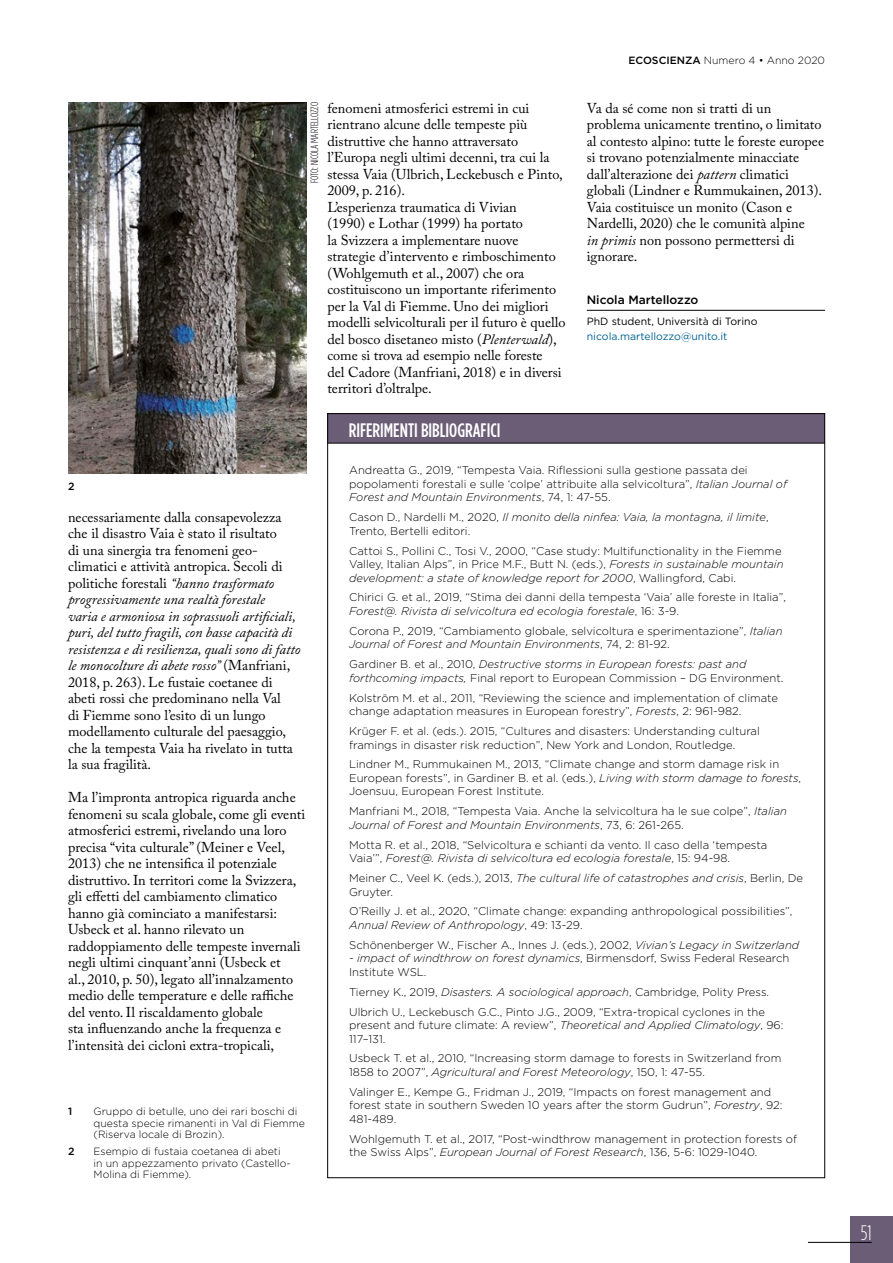
<style>
.page{position:relative;width:893px;height:1263px;background:#fff}
.page>*{position:absolute;margin:0;border:0;box-sizing:border-box;transform-origin:0 0}
.t1{font:300 condensed 21px "Gotham HTF";color:#fff}
.t2{font:500 condensed 19.5px "Gotham HTF";color:#fff}
.t3{font:14.25px/16.5px "Adobe Caslon Pro";color:#000}
.t4{font:500 12px "Gotham HTF";color:#000}
.t5{font:300 11.25px/13.5px "Gotham HTF";color:#000}
.t6{font:300 10.5px/11.2px "Gotham HTF";color:#000}
.t7{font:10.5px "Gotham HTF";color:#000}
.t8{font:10.5px "Gotham HTF";color:#006293}
.t9{font:300 condensed 10.5px "Gotham HTF";letter-spacing:-.005em;color:#000}
.t10{font:500 10.5px "Gotham HTF";color:#000}
.s1{font-weight:500}
.s2{font-style:italic}
</style>
<div class="page">
<div style="left:850px;top:1216px;width:43px;height:47px;background:#6b5d76"></div>
<hr style="left:808px;top:1242px;width:64px;height:1px;background:#000">
<img style="left:68px;top:102px;width:238px;height:371px">
<div style="left:327px;top:413px;width:498px;height:30px;background:#6b5d76"></div>
<hr style="left:327px;top:443px;width:498px;height:1px;background:#000">
<hr style="left:587px;top:310px;width:238px;height:1px;background:#000">
<p class="t6" style="left:628px;top:55px;width:198px"><span class="s1">ECOSCIENZA</span> Numero 4 • Anno 2020</p>
<p class="t9" style="left:309px;top:183px;width:82px;rotate:-90deg">FOTO: NICOLA MARTELLOZZO</p>
<p class="t3" style="left:327px;top:99px;width:240px">fenomeni atmosferici estremi in cui rientrano alcune delle tempeste più distruttive che hanno attraversato l’Europa negli ultimi decenni, tra cui la stessa Vaia (Ulbrich, Leckebusch e Pinto, 2009, p. 216).<br>L’esperienza traumatica di Vivian<br>(1990) e Lothar (1999) ha portato<br>la Svizzera a implementare nuove strategie d’intervento e rimboschimento (Wohlgemuth et al., 2007) che ora costituiscono un importante riferimento per la Val di Fiemme. Uno dei migliori modelli selvicolturali per il futuro è quello del bosco disetaneo misto (<span class="s2">Plenterwald</span>), come si trova ad esempio nelle foreste<br>del Cadore (Manfriani, 2018) e in diversi territori d’oltralpe.</p>
<p class="t3" style="left:587px;top:99px;width:239px">Va da sé come non si tratti di un problema unicamente trentino, o limitato al contesto alpino: tutte le foreste europee si trovano potenzialmente minacciate dall’alterazione dei <span class="s2">pattern</span> climatici globali (Lindner e Rummukainen, 2013).<br>Vaia costituisce un monito (Cason e Nardelli, 2020) che le comunità alpine<br><span class="s2">in primis</span> non possono permettersi di ignorare.</p>
<p class="t4" style="left:587px;top:293px;width:113px">Nicola Martellozzo</p>
<p class="t7" style="left:587px;top:316px;width:172px">PhD student, Università di Torino</p>
<p class="t8" style="left:587px;top:331px;width:142px">nicola.martellozzo@unito.it</p>
<h2 class="t2" style="left:349px;top:419px;width:153px">RIFERIMENTI BIBLIOGRAFICI</h2>
<p class="t10" style="left:68px;top:481px;width:8px">2</p>
<p class="t3" style="left:68px;top:508px;width:234px">necessariamente dalla consapevolezza che il disastro Vaia è stato il risultato<br>di una sinergia tra fenomeni geo&shy;climatici e attività antropica. Secoli di politiche forestali <span class="s2">“hanno trasformato progressivamente una realtà forestale<br>varia e armoniosa in soprassuoli artificiali, puri, del tutto fragili, con basse capacità di resistenza e di resilienza, quali sono di fatto le monocolture di abete rosso”</span> (Manfriani, 2018, p. 263). Le fustaie coetanee di abeti rossi che predominano nella Val<br>di Fiemme sono l’esito di un lungo modellamento culturale del paesaggio, che la tempesta Vaia ha rivelato in tutta la sua fragilità.</p>
<p class="t3" style="left:68px;top:789px;width:239px">Ma l’impronta antropica riguarda anche fenomeni su scala globale, come gli eventi atmosferici estremi, rivelando una loro precisa “vita culturale” (Meiner e Veel, 2013) che ne intensifica il potenziale distruttivo. In territori come la Svizzera, gli effetti del cambiamento climatico hanno già cominciato a manifestarsi:<br>Usbeck et al. hanno rilevato un raddoppiamento delle tempeste invernali negli ultimi cinquant’anni (Usbeck et<br>al., 2010, p. 50), legato all’innalzamento medio delle temperature e delle raffiche del vento. Il riscaldamento globale<br>sta influenzando anche la frequenza e l’intensità dei cicloni extra-tropicali,</p>
<p class="t10" style="left:68px;top:1105px;width:6px">1</p>
<p class="t6" style="left:94px;top:1106px;width:213px">Gruppo di betulle, uno dei rari boschi di questa specie rimanenti in Val di Fiemme (Riserva locale di Brozin).</p>
<p class="t10" style="left:68px;top:1146px;width:8px">2</p>
<p class="t6" style="left:94px;top:1146px;width:199px">Esempio di fustaia coetanea di abeti in un appezzamento privato (Castello-<br>Molina di Fiemme).</p>
<p class="t5" style="left:349px;top:463px;width:439px">Andreatta G., 2019, “Tempesta Vaia. Riflessioni sulla gestione passata dei popolamenti forestali e sulle ‘colpe’ attribuite alla selvicoltura”, <span class="s2">Italian Journal of<br>Forest and Mountain Environments</span>, 74, 1: 47-55.</p>
<p class="t5" style="left:349px;top:510px;width:421px">Cason D., Nardelli M., 2020, <span class="s2">Il monito della ninfea: Vaia, la montagna, il limite</span>,<br>Trento, Bertelli editori.</p>
<p class="t5" style="left:349px;top:544px;width:436px">Cattoi S., Pollini C., Tosi V., 2000, “Case study: Multifunctionality in the Fiemme<br>Valley, Italian Alps”, in Price M.F., Butt N. (eds.), <span class="s2">Forests in sustainable mountain development: a state of knowledge report for 2000</span>, Wallingford, Cabi.</p>
<p class="t5" style="left:349px;top:591px;width:438px">Chirici G. et al., 2019, “Stima dei danni della tempesta ‘Vaia’ alle foreste in Italia”,<br><span class="s2">Forest@. Rivista di selvicoltura ed ecologia forestale</span>, 16: 3-9.</p>
<p class="t5" style="left:349px;top:624px;width:435px">Corona P., 2019, “Cambiamento globale, selvicoltura e sperimentazione”, <span class="s2">Italian<br>Journal of Forest and Mountain Environments</span>, 74, 2: 81-92.</p>
<p class="t5" style="left:349px;top:657px;width:436px">Gardiner B. et al., 2010, <span class="s2">Destructive storms in European forests: past and forthcoming impacts,</span> Final report to European Commission – DG Environment.</p>
<p class="t5" style="left:349px;top:691px;width:431px">Kolström M. et al., 2011, “Reviewing the science and implementation of climate change adaptation measures in European forestry”, <span class="s2">Forests</span>, 2: 961-982.</p>
<p class="t5" style="left:349px;top:724px;width:412px">Krüger F. et al. (eds.). 2015, “Cultures and disasters: Understanding cultural framings in disaster risk reduction”, New York and London, Routledge.</p>
<p class="t5" style="left:349px;top:757px;width:453px">Lindner M., Rummukainen M., 2013, “Climate change and storm damage risk in<br>European forests”, in Gardiner B. et al. (eds.), <span class="s2">Living with storm damage to forests</span>,<br>Joensuu, European Forest Institute.</p>
<p class="t5" style="left:349px;top:804px;width:439px">Manfriani M., 2018, “Tempesta Vaia. Anche la selvicoltura ha le sue colpe”, <span class="s2">Italian<br>Journal of Forest and Mountain Environments</span>, 73, 6: 261-265.</p>
<p class="t5" style="left:349px;top:838px;width:420px">Motta R. et al., 2018, “Selvicoltura e schianti da vento. Il caso della ‘tempesta<br>Vaia’”, <span class="s2">Forest@. Rivista di selvicoltura ed ecologia forestale</span>, 15: 94-98.</p>
<p class="t5" style="left:349px;top:871px;width:455px">Meiner C., Veel K. (eds.), 2013, <span class="s2">The cultural life of catastrophes and crisis</span>, Berlin, De<br>Gruyter.</p>
<p class="t5" style="left:349px;top:904px;width:445px">O’Reilly J. et al., 2020, “Climate change: expanding anthropological possibilities”,<br><span class="s2">Annual Review of Anthropology</span>, 49: 13-29.</p>
<p class="t5" style="left:349px;top:938px;width:452px">Schönenberger W., Fischer A., Innes J. (eds.), 2002, <span class="s2">Vivian’s Legacy in Switzerland</span></p>
<p class="t5" style="left:349px;top:951px;width:442px"><span class="s2">- impact of windthrow on forest dynamics</span>, Birmensdorf, Swiss Federal Research<br>Institute WSL.</p>
<p class="t5" style="left:349px;top:982px;width:422px;line-height:20px">Tierney K., 2019, <span class="s2">Disasters. A sociological approach</span>, Cambridge, Polity Press.<br>Ulbrich U., Leckebusch G.C., Pinto J.G., 2009, “Extra-tropical cyclones in the</p>
<p class="t5" style="left:349px;top:1018px;width:436px">present and future climate: A review”, <span class="s2">Theoretical and Applied Climatology</span>, 96:<br>117–131.</p>
<p class="t5" style="left:349px;top:1051px;width:434px">Usbeck T. et al., 2010, “Increasing storm damage to forests in Switzerland from<br>1858 to 2007”, <span class="s2">Agricultural and Forest Meteorology</span>, 150, 1: 47-55.</p>
<p class="t5" style="left:349px;top:1085px;width:435px">Valinger E., Kempe G., Fridman J., 2019, “Impacts on forest management and forest state in southern Sweden 10 years after the storm Gudrun”, <span class="s2">Forestry</span>, 92:<br>481-489.</p>
<p class="t5" style="left:349px;top:1132px;width:449px">Wohlgemuth T. et al., 2017, “Post-windthrow management in protection forests of the Swiss Alps”, <span class="s2">European Journal of Forest Research</span>, 136, 5-6: 1029-1040.</p>
<h1 class="t1" style="left:861px;top:1221px;width:12px">51</h1>
</div>
